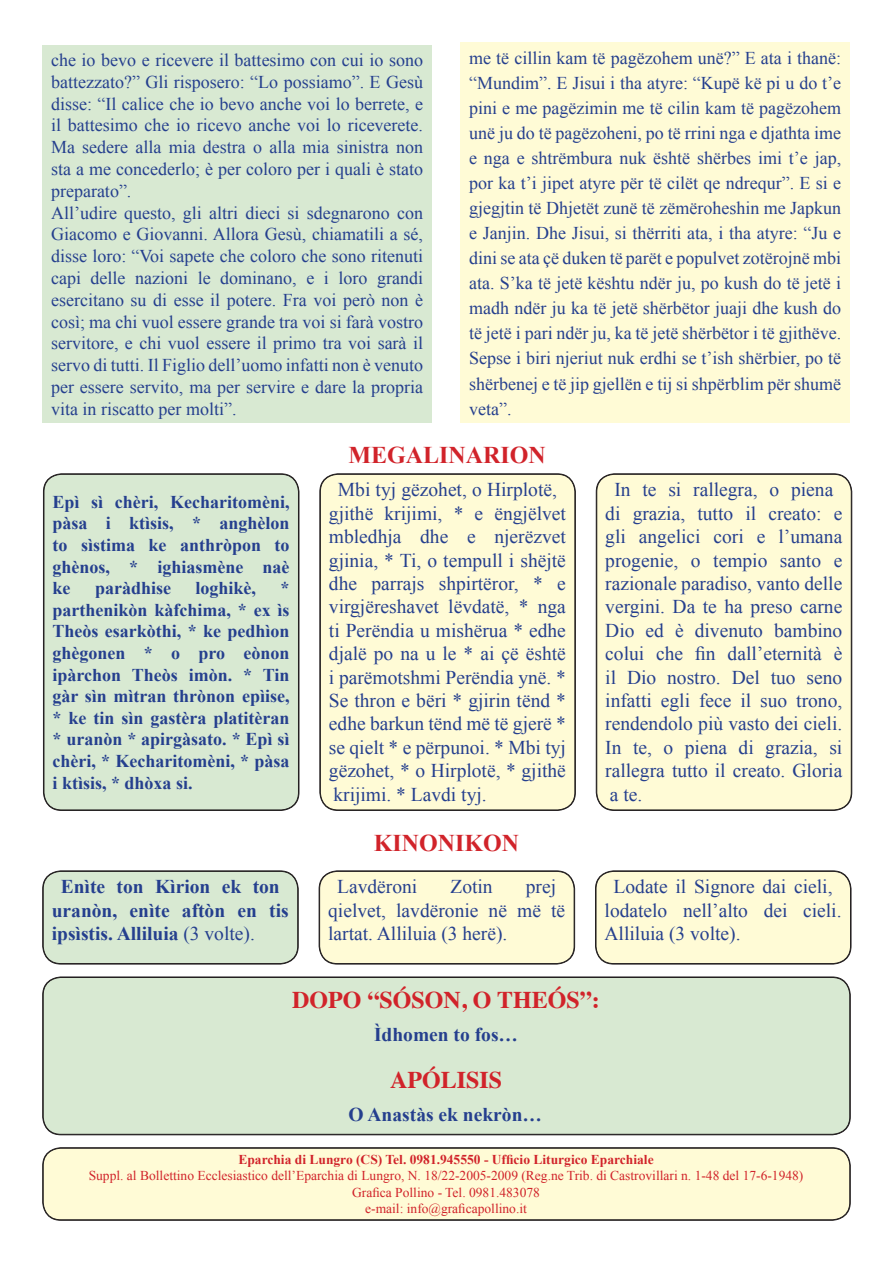
<style>
.page{position:relative;width:893px;height:1263px;background:#fff}
.page>*{position:absolute;margin:0;border:0;box-sizing:border-box;transform-origin:0 0}
.t1{font:700 24px "Times";color:#d1232a}
.t2{font:700 24px "Times New Roman";color:#d1232a}
.t3{font:19.5px/23.4px "Times New Roman";color:#253f8e}
.t4{font:700 19.5px/23.4px "Times New Roman";color:#253f8e}
.t5{font:18px/21.8px "Times New Roman";color:#253f8e}
.t6{font:700 18px/21.6px "Times New Roman";color:#253f8e;text-align:justify}
.t7{font:13.5px/16.2px "Times New Roman";color:#d1232a;text-align:center}
.t8{font:700 13.5px "Times New Roman";color:#d1232a}
.s1{font-weight:400}
</style>
<div class="page">
<div style="left:43px;top:871px;width:255px;height:93px;background:#d8e9d2;border-radius:18px"></div>
<div style="left:43px;top:871px;width:255px;height:93px;border:1px solid #231f20;border-radius:18px"></div>
<div style="left:43px;top:977px;width:807px;height:157px;background:#d8e9d2;border-radius:18px"></div>
<div style="left:43px;top:977px;width:807px;height:157px;border:1px solid #231f20;border-radius:18px"></div>
<div style="left:43px;top:1148px;width:807px;height:72px;background:#fffbd6;border-radius:18px"></div>
<div style="left:43px;top:1148px;width:807px;height:72px;border:1px solid #231f20;border-radius:18px"></div>
<div style="left:319px;top:871px;width:255px;height:93px;background:#fffbd6;border-radius:18px"></div>
<div style="left:320px;top:871px;width:254px;height:93px;border:1px solid #231f20;border-radius:18px"></div>
<div style="left:596px;top:871px;width:255px;height:93px;background:#fffbd6;border-radius:18px"></div>
<div style="left:596px;top:871px;width:255px;height:93px;border:1px solid #231f20;border-radius:18px"></div>
<div style="left:44px;top:474px;width:255px;height:336px;background:#d8e9d2;border-radius:18px"></div>
<div style="left:44px;top:474px;width:255px;height:336px;border:1px solid #231f20;border-radius:18px"></div>
<div style="left:320px;top:474px;width:255px;height:336px;background:#fffbd6;border-radius:18px"></div>
<div style="left:320px;top:474px;width:255px;height:336px;border:1px solid #231f20;border-radius:18px"></div>
<div style="left:596px;top:474px;width:256px;height:336px;background:#fffbd6;border-radius:18px"></div>
<div style="left:597px;top:474px;width:254px;height:336px;border:1px solid #231f20;border-radius:18px"></div>
<div style="left:43px;top:45px;width:389px;height:378px;background:#d8e9d2"></div>
<div style="left:461px;top:43px;width:389px;height:380px;background:#fffbd6"></div>
<p class="t5" style="left:51px;top:49px;width:374px">che io bevo e ricevere il battesimo con cui io sono battezzato?” Gli risposero: “Lo possiamo”. E Gesù disse: “Il calice che io bevo anche voi lo berrete, e il battesimo che io ricevo anche voi lo riceverete.<br>Ma sedere alla mia destra o alla mia sinistra non sta a me concederlo; è per coloro per i quali è stato preparato”.<br>All’udire questo, gli altri dieci si sdegnarono con Giacomo e Giovanni. Allora Gesù, chiamatili a sé, disse loro: “Voi sapete che coloro che sono ritenuti capi delle nazioni le dominano, e i loro grandi esercitano su di esse il potere. Fra voi però non è così; ma chi vuol essere grande tra voi si farà vostro servitore, e chi vuol essere il primo tra voi sarà il servo di tutti. Il Figlio dell’uomo infatti non è venuto per essere servito, ma per servire e dare la propria vita in riscatto per molti”.</p>
<p class="t5" style="left:469px;top:45px;width:374px;line-height:25px;text-align:justify">me të cillin kam të pagëzohem unë?” E ata i thanë: “Mundim”. E Jisui i tha atyre: “Kupë kë pi u do t’e pini e me pagëzimin me të cilin kam të pagëzohem unë ju do të pagëzoheni, po të rrini nga e djathta ime e nga e shtrëmbura nuk është shërbes imi t’e jap, por ka t’i jipet atyre për të cilët qe ndrequr”. E si e gjegjtin të Dhjetët zunë të zëmëroheshin me Japkun e Janjin. Dhe Jisui, si thërriti ata, i tha atyre: “Ju e dini se ata çë duken të parët e populvet zotërojnë mbi ata. S’ka të jetë kështu ndër ju, po kush do të jetë i madh ndër ju ka të jetë shërbëtor juaji dhe kush do të jetë i pari ndër ju, ka të jetë shërbëtor i të gjithëve.<br>Sepse i biri njeriut nuk erdhi se t’ish shërbier, po të shërbenej e të jip gjellën e tij si shpërblim për shumë veta”.</p>
<p class="t6" style="left:53px;top:490px;width:239px">Epì sì chèri, Kecharitomèni, pàsa i ktìsis, * anghèlon to sìstima ke anthròpon to ghènos, * ighiasmène naè ke</p>
<p class="t6" style="left:95px;top:577px;width:78px">paràdhise</p>
<p class="t6" style="left:196px;top:577px;width:62px">loghikè,</p>
<p class="t6" style="left:53px;top:577px;width:239px;text-indent:228px">* parthenikòn kàfchima, * ex ìs Theòs esarkòthi, * ke pedhìon ghègonen * o pro eònon ipàrchon Theòs imòn. * Tin gàr sìn mìtran thrònon epìise, * ke tin sìn gastèra platitèran * uranòn * apirgàsato. * Epì sì chèri, * Kecharitomèni, * pàsa i ktìsis, * dhòxa si.</p>
<p class="t4" style="left:52px;top:874px;width:239px;text-indent:9px">Enìte ton Kìrion ek ton uranòn, enìte aftòn en tis ipsìstis. Alliluia <span class="s1">(3 volte).</span></p>
<h1 class="t2" style="left:349px;top:438px;width:199px">MEGALINARION</h1>
<p class="t3" style="left:329px;top:478px;width:239px;text-indent:9px">Mbi tyj gëzohet, o Hirplotë, gjithë krijimi, * e ëngjëlvet mbledhja dhe e njerëzvet gjinia, * Ti, o tempull i shëjtë dhe parrajs shpirtëror, * e virgjëreshavet lëvdatë, * nga ti Perëndia u mishërua * edhe djalë po na u le * ai çë është i parëmotshmi Perëndia ynë. *<br>Se thron e bëri * gjirin tënd * edhe barkun tënd më të gjerë * se qielt * e përpunoi. * Mbi tyj gëzohet, * o Hirplotë, * gjithë krijimi. * Lavdi tyj.</p>
<p class="t3" style="left:605px;top:478px;width:239px;text-indent:9px">In te si rallegra, o piena di grazia, tutto il creato: e gli angelici cori e l’umana progenie, o tempio santo e razionale paradiso, vanto delle vergini. Da te ha preso carne<br>Dio ed è divenuto bambino colui che fin dall’eternità è il Dio nostro. Del tuo seno infatti egli fece il suo trono, rendendolo più vasto dei cieli.<br>In te, o piena di grazia, si rallegra tutto il creato. Gloria a te.</p>
<h1 class="t2" style="left:374px;top:826px;width:147px">KINONIKON</h1>
<p class="t3" style="left:328px;top:875px;width:239px;text-indent:198px">prej qielvet, lavdëronie në më të lartat. Alliluia (3 herë).</p>
<p class="t3" style="left:605px;top:875px;width:239px;text-indent:9px">Lodate il Signore dai cieli, lodatelo nell’alto dei cieli.<br>Alliluia (3 volte).</p>
<p class="t3" style="left:337px;top:875px;width:82px">Lavdëroni</p>
<p class="t3" style="left:450px;top:875px;width:44px">Zotin</p>
<h1 class="t1" style="left:292px;top:977px;width:309px">DOPO “SÓSON, O THEÓS”:</h1>
<p class="t4" style="left:374px;top:1022px;width:146px">Ìdhomen to fos…</p>
<h1 class="t1" style="left:390px;top:1057px;width:114px">APÓLISIS</h1>
<p class="t4" style="left:349px;top:1102px;width:195px">O Anastàs ek nekròn…</p>
<p class="t8" style="left:238px;top:1150px;width:417px">Eparchia di Lungro (CS) Tel. 0981.945550 - Ufficio Liturgico Eparchiale</p>
<p class="t7" style="left:89px;top:1168px;width:716px">Suppl. al Bollettino Ecclesiastico dell’Eparchia di Lungro, N. 18/22-2005-2009 (Reg.ne Trib. di Castrovillari n. 1-48 del 17-6-1948)<br>Grafica Pollino - Tel. 0981.483078<br>e-mail: info@graficapollino.it</p>
</div>
